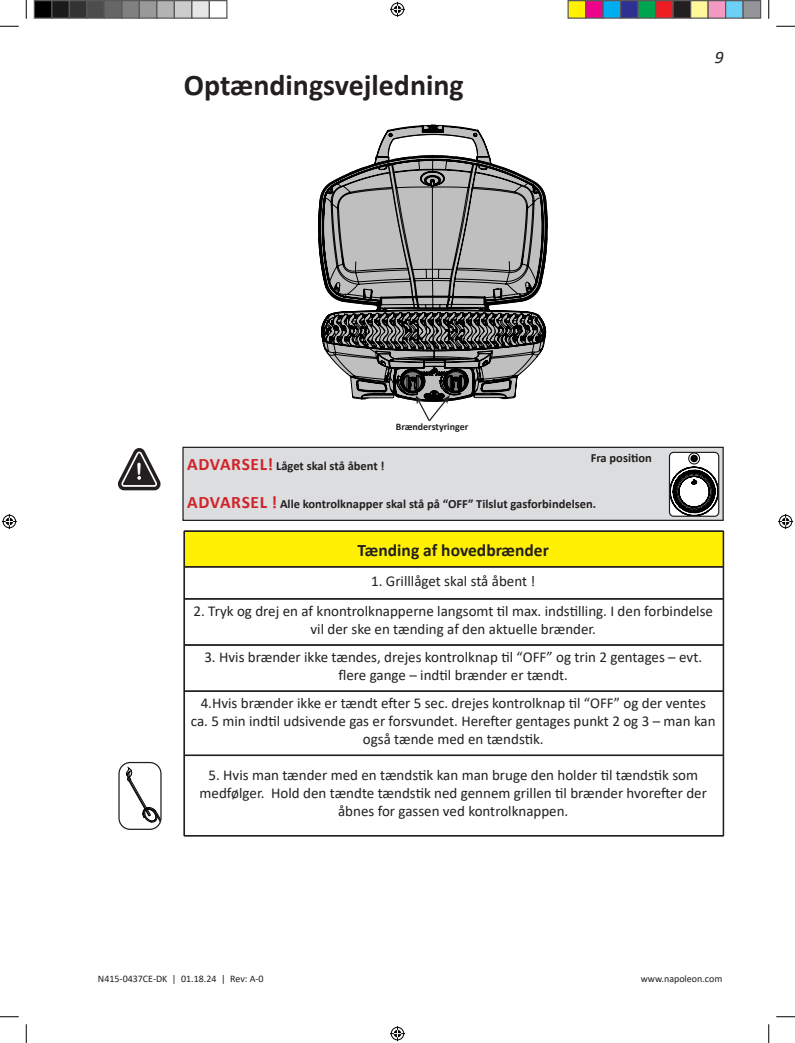
<style>
.page{position:relative;width:795px;height:1043px;background:#fff}
.page>*{position:absolute;margin:0;border:0;box-sizing:border-box;transform-origin:0 0}
.Chapter_head{font:700 30px "Calibri";color:#231f20}
.t1{font:700 26.88px "Courier New";color:#fff;scale:.75 1}
.t2{font:700 17.5px "Calibri";color:#231f20}
.t3{font:italic 17.5px "Calibri";color:#231f20}
.t4{font:15px/18px "Calibri";color:#231f20;text-align:center}
.Warning_-Caution{font:700 12.5px "Calibri";color:#231f20}
.t5{font:10px "Calibri";color:#231f20}
.t6{font:700 10px "Calibri";color:#231f20}
.s1{font-size:17.5px;color:#d1232a}
</style>
<div class="page">
<div style="left:183px;top:447px;width:540px;height:73px;background:#dcdddf"></div>
<div style="left:182px;top:447px;width:542px;height:74px;border:1px solid #231f20"></div>
<div style="left:184px;top:531px;width:539px;height:36px;background:#fff101"></div>
<hr style="left:184px;top:530px;width:540px;height:1px;background:#231f20">
<hr style="left:184px;top:531px;width:539px;height:1px;background:#231f20">
<hr style="left:184px;top:531px;width:1px;height:35px;background:#231f20">
<hr style="left:723px;top:531px;width:1px;height:36px;background:#231f20">
<hr style="left:184px;top:566px;width:539px;height:1px;background:#231f20">
<hr style="left:184px;top:567px;width:539px;height:1px;background:#231f20">
<hr style="left:184px;top:567px;width:1px;height:31px;background:#231f20">
<hr style="left:723px;top:567px;width:1px;height:32px;background:#231f20">
<hr style="left:184px;top:598px;width:539px;height:1px;background:#231f20">
<hr style="left:184px;top:599px;width:539px;height:1px;background:#231f20">
<hr style="left:184px;top:599px;width:1px;height:45px;background:#231f20">
<hr style="left:723px;top:599px;width:1px;height:46px;background:#231f20">
<hr style="left:184px;top:644px;width:539px;height:1px;background:#231f20">
<hr style="left:184px;top:645px;width:539px;height:1px;background:#231f20">
<hr style="left:184px;top:645px;width:1px;height:46px;background:#231f20">
<hr style="left:723px;top:645px;width:1px;height:46px;background:#231f20">
<hr style="left:184px;top:690px;width:539px;height:1px;background:#231f20">
<hr style="left:184px;top:691px;width:539px;height:1px;background:#231f20">
<hr style="left:184px;top:691px;width:1px;height:64px;background:#231f20">
<hr style="left:723px;top:691px;width:1px;height:64px;background:#231f20">
<hr style="left:184px;top:754px;width:539px;height:1px;background:#231f20">
<hr style="left:184px;top:755px;width:539px;height:1px;background:#231f20">
<hr style="left:184px;top:755px;width:1px;height:80px;background:#231f20">
<hr style="left:723px;top:755px;width:1px;height:81px;background:#231f20">
<hr style="left:184px;top:835px;width:540px;height:1px;background:#231f20">
<svg style="left:290px;top:124px;width:261px;height:325px"></svg>
<svg style="left:118px;top:448px;width:43px;height:43px"></svg>
<div style="left:669px;top:452px;width:50px;height:64px;background:#fff;border-radius:4px"></div>
<svg style="left:671px;top:464px;width:46px;height:51px"></svg>
<div style="left:688px;top:452px;width:12px;height:12px;border:1px solid #000;border-radius:50%"></div>
<div style="left:690px;top:455px;width:8px;height:7px;background:#000;border-radius:50%"></div>
<div style="left:669px;top:452px;width:50px;height:65px;border:1px solid #231f20;border-radius:4px"></div>
<svg style="left:124px;top:767px;width:36px;height:61px"></svg>
<div style="left:118px;top:762px;width:44px;height:68px;border:1px solid #231f20;border-radius:11px"></div>
<svg style="left:0;top:25px;width:19px;height:2px"></svg>
<svg style="left:776px;top:25px;width:19px;height:2px"></svg>
<svg style="left:0;top:1016px;width:19px;height:1px"></svg>
<svg style="left:776px;top:1016px;width:19px;height:1px"></svg>
<svg style="left:25px;top:0;width:2px;height:19px"></svg>
<svg style="left:25px;top:1024px;width:2px;height:18px"></svg>
<svg style="left:768px;top:0;width:2px;height:19px"></svg>
<svg style="left:768px;top:1024px;width:2px;height:18px"></svg>
<svg style="left:390px;top:2px;width:15px;height:15px"></svg>
<svg style="left:390px;top:1026px;width:15px;height:15px"></svg>
<svg style="left:2px;top:514px;width:15px;height:15px"></svg>
<svg style="left:778px;top:514px;width:15px;height:15px"></svg>
<div style="left:34px;top:1px;width:18px;height:17px;background:#000"></div>
<div style="left:34px;top:0;width:18px;height:19px;border:1px solid #595959"></div>
<div style="left:52px;top:1px;width:17px;height:17px;background:#1a1a1a"></div>
<div style="left:51px;top:0;width:19px;height:19px;border:1px solid #595959"></div>
<div style="left:69px;top:1px;width:18px;height:17px;background:#333"></div>
<div style="left:69px;top:0;width:19px;height:19px;border:1px solid #595959"></div>
<div style="left:87px;top:1px;width:17px;height:17px;background:#4d4d4d"></div>
<div style="left:86px;top:0;width:19px;height:19px;border:1px solid #595959"></div>
<div style="left:104px;top:1px;width:18px;height:17px;background:#666"></div>
<div style="left:104px;top:0;width:18px;height:19px;border:1px solid #595959"></div>
<div style="left:122px;top:1px;width:17px;height:17px;background:#808080"></div>
<div style="left:121px;top:0;width:19px;height:19px;border:1px solid #595959"></div>
<div style="left:139px;top:1px;width:18px;height:17px;background:#999"></div>
<div style="left:139px;top:0;width:19px;height:19px;border:1px solid #595959"></div>
<div style="left:157px;top:1px;width:17px;height:17px;background:#b3b3b3"></div>
<div style="left:156px;top:0;width:19px;height:19px;border:1px solid #595959"></div>
<div style="left:174px;top:1px;width:18px;height:17px;background:#ccc"></div>
<div style="left:174px;top:0;width:18px;height:19px;border:1px solid #595959"></div>
<div style="left:192px;top:1px;width:17px;height:17px;background:#e6e6e6"></div>
<div style="left:191px;top:0;width:19px;height:19px;border:1px solid #595959"></div>
<div style="left:209px;top:0;width:19px;height:19px;border:1px solid #595959"></div>
<div style="left:568px;top:1px;width:18px;height:17px;background:#fff101"></div>
<div style="left:568px;top:0;width:18px;height:19px;border:1px solid #595959"></div>
<div style="left:586px;top:1px;width:17px;height:17px;background:#ed028c"></div>
<div style="left:585px;top:0;width:19px;height:19px;border:1px solid #595959"></div>
<div style="left:603px;top:1px;width:18px;height:17px;background:#00aeef"></div>
<div style="left:602px;top:0;width:19px;height:19px;border:1px solid #595959"></div>
<div style="left:621px;top:1px;width:17px;height:17px;background:#2e3092"></div>
<div style="left:620px;top:0;width:19px;height:19px;border:1px solid #595959"></div>
<div style="left:638px;top:1px;width:18px;height:17px;background:#00a54f"></div>
<div style="left:638px;top:0;width:18px;height:19px;border:1px solid #595959"></div>
<div style="left:656px;top:1px;width:17px;height:17px;background:#ee1d23"></div>
<div style="left:655px;top:0;width:19px;height:19px;border:1px solid #595959"></div>
<div style="left:673px;top:1px;width:18px;height:17px;background:#231f20"></div>
<div style="left:672px;top:0;width:19px;height:19px;border:1px solid #595959"></div>
<div style="left:691px;top:1px;width:17px;height:17px;background:#fff79a"></div>
<div style="left:690px;top:0;width:19px;height:19px;border:1px solid #595959"></div>
<div style="left:708px;top:1px;width:18px;height:17px;background:#f499c2"></div>
<div style="left:708px;top:0;width:18px;height:19px;border:1px solid #595959"></div>
<div style="left:726px;top:1px;width:17px;height:17px;background:#6bcff6"></div>
<div style="left:725px;top:0;width:19px;height:19px;border:1px solid #595959"></div>
<div style="left:743px;top:1px;width:18px;height:17px;background:#939598"></div>
<div style="left:742px;top:0;width:19px;height:19px;border:1px solid #595959"></div>
<p class="Chapter_head" style="left:184px;top:64px;width:282px">Optændingsvejledning</p>
<p class="t3" style="left:715px;top:45px;width:10px">9</p>
<p class="t1" style="left:133px;top:454px;width:18px">!</p>
<p class="t6" style="left:396px;top:419px;width:74px">Brænderstyringer</p>
<p class="Warning_-Caution" style="left:591px;top:448px;width:63px">Fra position</p>
<p class="Warning_-Caution" style="left:187px;top:457px;width:199px"><span class="s1">ADVARSEL!</span> Låget skal stå åbent !</p>
<p class="Warning_-Caution" style="left:187px;top:495px;width:411px"><span class="s1">ADVARSEL !</span> Alle kontrolknapper skal stå på “OFF” Tilslut gasforbindelsen.</p>
<p class="t2" style="left:358px;top:537px;width:193px">Tænding af hovedbrænder</p>
<p class="t4" style="left:371px;top:571px;width:166px">1. Grilllåget skal stå åbent !</p>
<p class="t4" style="left:194px;top:601px;width:521px">2. Tryk og drej en af knontrolknapperne langsomt til max. indstilling. I den forbindelse vil der ske en tænding af den aktuelle brænder.</p>
<p class="t4" style="left:204px;top:647px;width:499px">3. Hvis brænder ikke tændes, drejes kontrolknap til “OFF” og trin 2 gentages – evt. flere gange – indtil brænder er tændt.</p>
<p class="t4" style="left:191px;top:693px;width:526px">4.Hvis brænder ikke er tændt efter 5 sec. drejes kontrolknap til “OFF” og der ventes ca. 5 min indtil udsivende gas er forsvundet. Herefter gentages punkt 2 og 3 – man kan også tænde med en tændstik.</p>
<p class="t4" style="left:200px;top:766px;width:509px">5. Hvis man tænder med en tændstik kan man bruge den holder til tændstik som medfølger. Hold den tændte tændstik ned gennem grillen til brænder hvorefter der åbnes for gassen ved kontrolknappen.</p>
<p class="t5" style="left:98px;top:972px;width:167px">N415-0437CE-DK | 01.18.24 | Rev: A-0</p>
<p class="t5" style="left:641px;top:972px;width:83px">www.napoleon.com</p>
</div>
